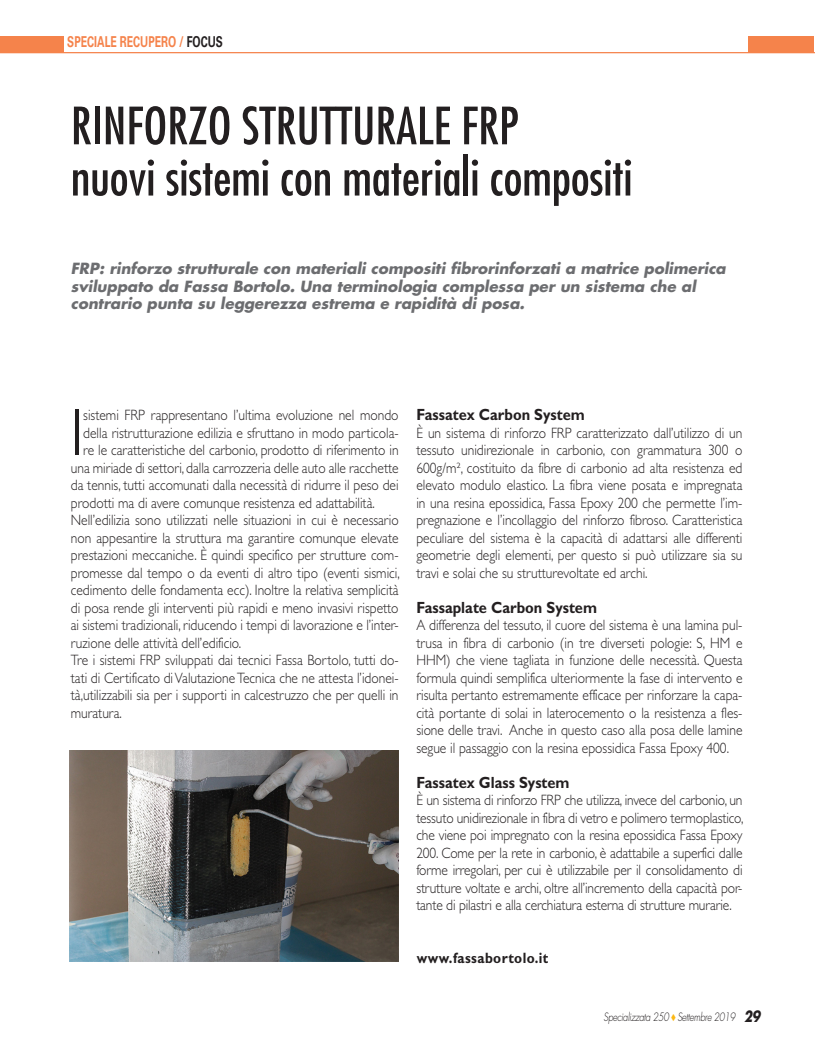
<style>
.page{position:relative;width:815px;height:1063px;background:#fff}
.page>*{position:absolute;margin:0;border:0;box-sizing:border-box;transform-origin:0 0}
.SPE_TESTO{font:300 66.38px "Gill Sans Std";color:#231f20;scale:.9 1}
.SPE_TITOLO{font:condensed 50px "Futura Std";color:#231f20}
.SPE_TITOLETT0{font:700 16.25px "Gill Sans Std";color:#231f20;scale:.9 1}
.SPE_TESTO-2{font:300 15px/17.5px "Gill Sans Std";color:#231f20;text-align:justify;scale:.9 1}
.SPE_SOMMARIO{font:italic 700 15px/17.5px "Futura Std";color:#6c6d70}
.SPE_OCCHIELLO{font:700 15px "Univers LT Std";color:#f5834b;scale:.7 1}
.SPE_sito_filetto{font:700 15px "Gill Sans Std";letter-spacing:.03em;color:#231f20;scale:.9 1}
.t1{font:italic 300 11.25px "Futura Std";letter-spacing:-.03em;color:#231f20;scale:.8 1}
.s1{color:#231f20}
.s2{color:#fcb814}
.s3{font-weight:700;font-size:15px}
</style>
<div class="page">
<img style="left:70px;top:750px;width:329px;height:212px">
<hr style="left:0;top:52px;width:815px;height:1px;background:#f5834b">
<div style="left:0;top:36px;width:64px;height:17px;background:#f5834b"></div>
<div style="left:749px;top:36px;width:65px;height:17px;background:#f5834b"></div>
<p class="SPE_OCCHIELLO" style="left:67px;top:33px;width:224px">SPECIALE RECUPERO / <span class="s1">FOCUS</span></p>
<p class="SPE_TITOLO" style="left:71px;top:96px;width:449px">RINFORZO STRUTTURALE FRP</p>
<p class="SPE_TITOLO" style="left:71px;top:147px;width:563px">nuovi sistemi con materiali compositi</p>
<p class="SPE_SOMMARIO" style="left:71px;top:260px;width:656px">FRP: rinforzo strutturale con materiali compositi fibrorinforzati a matrice polimerica sviluppato da Fassa Bortolo. Una terminologia complessa per un sistema che al contrario punta su leggerezza estrema e rapidità di posa.</p>
<p class="SPE_TESTO" style="left:71px;top:395px;width:15px">I</p>
<p class="SPE_TESTO-2" style="left:83px;top:406px;width:352px">sistemi FRP rappresentano l’ultima evoluzione nel mondo</p>
<p class="SPE_TESTO-2" style="left:83px;top:424px;width:352px">della ristrutturazione edilizia e sfruttano in modo particola-</p>
<p class="SPE_TESTO-2" style="left:83px;top:441px;width:352px">re le caratteristiche del carbonio, prodotto di riferimento in</p>
<p class="SPE_TESTO-2" style="left:71px;top:459px;width:366px">una miriade di settori, dalla carrozzeria delle auto alle racchette</p>
<p class="SPE_TESTO-2" style="left:71px;top:476px;width:366px">da tennis, tutti accomunati dalla necessità di ridurre il peso dei</p>
<p class="SPE_TESTO-2" style="left:71px;top:494px;width:339px">prodotti ma di avere comunque resistenza ed adattabilità.</p>
<p class="SPE_TESTO-2" style="left:71px;top:511px;width:367px">Nell’edilizia sono utilizzati nelle situazioni in cui è necessario non appesantire la struttura ma garantire comunque elevate prestazioni meccaniche. È quindi specifico per strutture com&shy;promesse dal tempo o da eventi di altro tipo (eventi sismici, cedimento delle fondamenta ecc). Inoltre la relativa semplicità di posa rende gli interventi più rapidi e meno invasivi rispetto ai sistemi tradizionali, riducendo i tempi di lavorazione e l’inter&shy;ruzione delle attività dell’edificio.</p>
<p class="SPE_TESTO-2" style="left:71px;top:651px;width:366px">Tre i sistemi FRP sviluppati dai tecnici Fassa Bortolo, tutti do&shy;tati di Certificato di Valutazione Tecnica che ne attesta l’idonei&shy;tà,utilizzabili sia per i supporti in calcestruzzo che per quelli in muratura.</p>
<p class="SPE_TITOLETT0" style="left:416px;top:405px;width:189px">Fassatex Carbon System</p>
<p class="SPE_TESTO-2" style="left:416px;top:424px;width:364px">È un sistema di rinforzo FRP caratterizzato dall’utilizzo di un tessuto unidirezionale in carbonio, con grammatura 300 o 600g/m², costituito da fibre di carbonio ad alta resistenza ed elevato modulo elastico. La fibra viene posata e impregnata in una resina epossidica, Fassa Epoxy 200 che permette l’im&shy;pregnazione e l’incollaggio del rinforzo fibroso. Caratteristica peculiare del sistema è la capacità di adattarsi alle differenti geometrie degli elementi, per questo si può utilizzare sia su travi e solai che su strutturevoltate ed archi.</p>
<p class="SPE_TITOLETT0" style="left:416px;top:597px;width:202px">Fassaplate Carbon System</p>
<p class="SPE_TESTO-2" style="left:416px;top:616px;width:364px">A differenza del tessuto, il cuore del sistema è una lamina pul&shy;trusa in fibra di carbonio (in tre diverseti pologie: S, HM e HHM) che viene tagliata in funzione delle necessità. Questa formula quindi semplifica ulteriormente la fase di intervento e risulta pertanto estremamente efficace per rinforzare la capa&shy;cità portante di solai in laterocemento o la resistenza a fles&shy;sione delle travi. Anche in questo caso alla posa delle lamine segue il passaggio con la resina epossidica Fassa Epoxy 400.</p>
<p class="SPE_TITOLETT0" style="left:416px;top:772px;width:172px">Fassatex Glass System</p>
<p class="SPE_TESTO-2" style="left:416px;top:791px;width:365px">È un sistema di rinforzo FRP che utilizza, invece del carbonio, un tessuto unidirezionale in fibra di vetro e polimero termoplastico, che viene poi impregnato con la resina epossidica Fassa Epoxy 200. Come per la rete in carbonio, è adattabile a superfici dalle forme irregolari, per cui è utilizzabile per il consolidamento di strutture voltate e archi, oltre all’incremento della capacità por&shy;tante di pilastri e alla cerchiatura esterna di strutture murarie.</p>
<p class="SPE_sito_filetto" style="left:417px;top:949px;width:148px">www.fassabortolo.it</p>
<p class="t1" style="left:603px;top:1010px;width:198px">Specializzata 250 <span class="s2">◆</span> Settembre 2019 <span class="s3">29</span></p>
</div>
